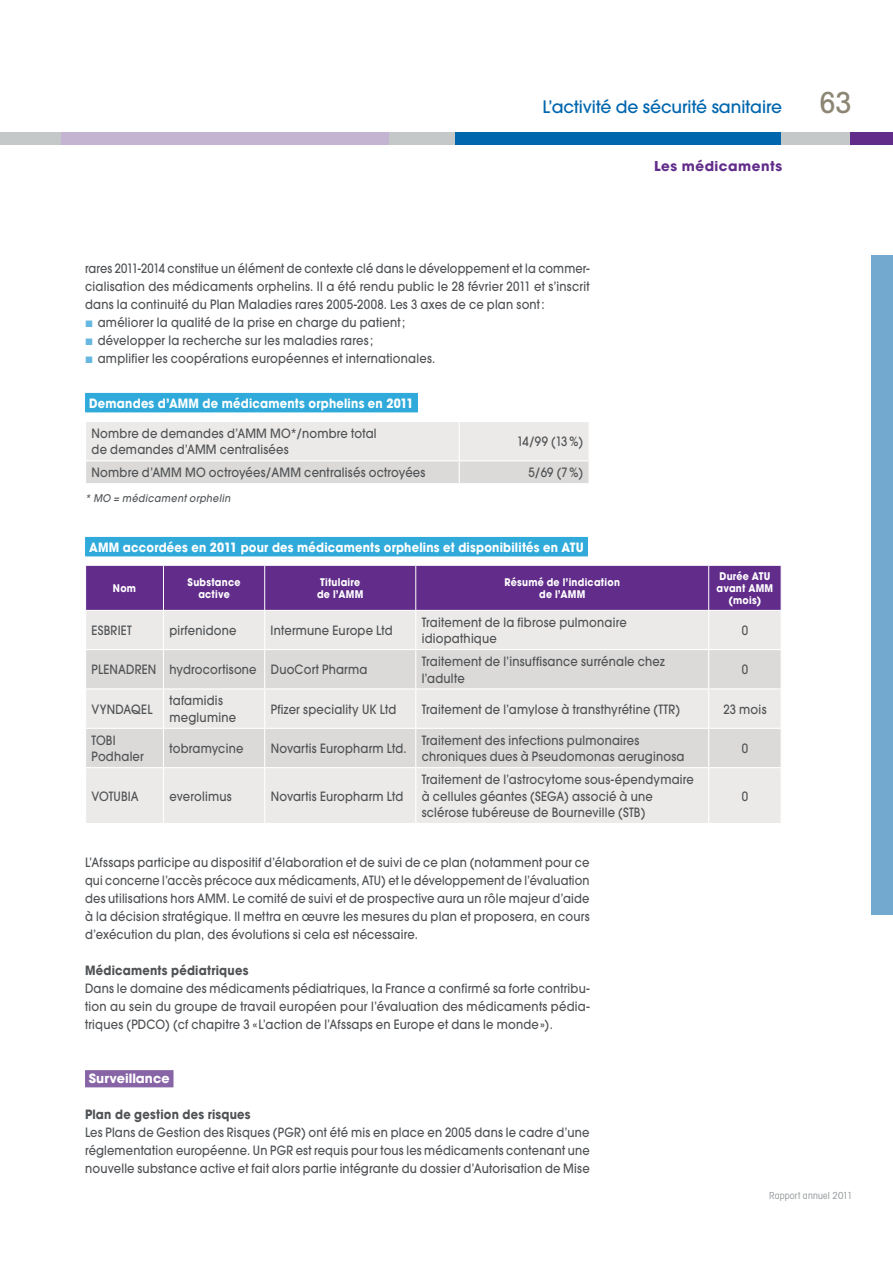
<style>
.page{position:relative;width:893px;height:1263px;background:#fff}
.page>*{position:absolute;margin:0;border:0;box-sizing:border-box;transform-origin:0 0}
.t1{font:500 condensed 28.95px "Avant Garde";color:#8d8675}
.t2{font:500 17.1px "Avant Garde";color:#0066ae}
.t3{font:700 13.5px "Avant Garde";letter-spacing:.04em;color:#612c8a}
.t4{font:500 12.75px/16.5px "Avant Garde";letter-spacing:.02em;color:#505356;scale:.9 1}
.t5{font:700 12.75px "Avant Garde";letter-spacing:.02em;color:#fff;scale:.9 1}
.t6{font:500 12.75px "Avant Garde";letter-spacing:.02em;color:#505356;scale:.88 1}
.t7{font:700 12.75px "Avant Garde";letter-spacing:.02em;color:#505356;scale:.9 1}
.t8{font:700 12.75px "Avant Garde";color:#fff}
.t9{font:700 10.5px/12px "Avant Garde";letter-spacing:.025em;color:#fff;text-align:center;scale:.9 1}
.t10{font:italic 500 10.5px "Avant Garde";letter-spacing:.04em;color:#505356;scale:.9 1}
.t11{font:condensed 9.75px "Avant Garde";letter-spacing:.02em;color:#919597}
</style>
<div class="page">
<div style="left:0;top:132px;width:893px;height:13px;background:#c5c8c9"></div>
<div style="left:62px;top:132px;width:327px;height:13px;background:#c4b4d2"></div>
<div style="left:850px;top:132px;width:43px;height:13px;background:#612c8a"></div>
<div style="left:455px;top:132px;width:325px;height:13px;background:#0066ae"></div>
<div style="left:872px;top:255px;width:21px;height:659px;background:#73a9ce"></div>
<div style="left:85px;top:393px;width:333px;height:19px;background:#2faada"></div>
<div style="left:85px;top:537px;width:503px;height:19px;background:#2faada"></div>
<div style="left:85px;top:1070px;width:88px;height:17px;background:#8764a5"></div>
<svg style="left:86px;top:422px;width:503px;height:61px;background:#e6e4e2"></svg>
<hr style="left:588px;top:461px;width:2px;height:22px;background:#fff">
<div style="left:86px;top:566px;width:695px;height:44px;background:#612c8a"></div>
<div style="left:86px;top:611px;width:695px;height:212px;background:#eceae8"></div>
<svg style="left:86px;top:650px;width:695px;height:117px;background:#e1dfdd"></svg>
<hr style="left:264px;top:566px;width:1px;height:44px;background:#fff">
<hr style="left:415px;top:566px;width:1px;height:44px;background:#fff">
<hr style="left:163px;top:611px;width:1px;height:38px;background:#fff">
<hr style="left:264px;top:611px;width:1px;height:38px;background:#fff">
<hr style="left:415px;top:611px;width:1px;height:38px;background:#fff">
<hr style="left:85px;top:649px;width:180px;height:1px;background:#fff">
<hr style="left:163px;top:650px;width:1px;height:38px;background:#fff">
<hr style="left:265px;top:649px;width:151px;height:1px;background:#fff">
<hr style="left:264px;top:650px;width:1px;height:38px;background:#fff">
<hr style="left:416px;top:649px;width:293px;height:1px;background:#fff">
<hr style="left:415px;top:650px;width:1px;height:38px;background:#fff">
<hr style="left:709px;top:649px;width:73px;height:1px;background:#fff">
<hr style="left:85px;top:688px;width:180px;height:1px;background:#fff">
<hr style="left:163px;top:689px;width:1px;height:39px;background:#fff">
<hr style="left:265px;top:688px;width:151px;height:1px;background:#fff">
<hr style="left:264px;top:689px;width:1px;height:39px;background:#fff">
<hr style="left:416px;top:688px;width:293px;height:1px;background:#fff">
<hr style="left:415px;top:689px;width:1px;height:39px;background:#fff">
<hr style="left:709px;top:688px;width:73px;height:1px;background:#fff">
<hr style="left:85px;top:728px;width:180px;height:1px;background:#fff">
<hr style="left:163px;top:729px;width:1px;height:38px;background:#fff">
<hr style="left:265px;top:728px;width:151px;height:1px;background:#fff">
<hr style="left:264px;top:729px;width:1px;height:38px;background:#fff">
<hr style="left:416px;top:728px;width:293px;height:1px;background:#fff">
<hr style="left:415px;top:729px;width:1px;height:38px;background:#fff">
<hr style="left:709px;top:728px;width:73px;height:1px;background:#fff">
<hr style="left:85px;top:767px;width:180px;height:1px;background:#fff">
<hr style="left:163px;top:768px;width:1px;height:55px;background:#fff">
<hr style="left:265px;top:767px;width:151px;height:1px;background:#fff">
<hr style="left:264px;top:768px;width:1px;height:55px;background:#fff">
<hr style="left:416px;top:767px;width:293px;height:1px;background:#fff">
<hr style="left:415px;top:768px;width:1px;height:55px;background:#fff">
<hr style="left:709px;top:767px;width:73px;height:1px;background:#fff">
<hr style="left:708px;top:611px;width:1px;height:38px;background:#fff">
<hr style="left:708px;top:650px;width:1px;height:38px;background:#fff">
<hr style="left:708px;top:689px;width:1px;height:39px;background:#fff">
<hr style="left:708px;top:729px;width:1px;height:38px;background:#fff">
<hr style="left:708px;top:768px;width:1px;height:55px;background:#fff">
<hr style="left:163px;top:566px;width:1px;height:44px;background:#fff">
<hr style="left:708px;top:566px;width:1px;height:44px;background:#fff">
<h2 class="t2" style="left:542px;top:100px;width:241px">L’activité de sécurité sanitaire</h2>
<h1 class="t1" style="left:819px;top:92px;width:34px">63</h1>
<p class="t3" style="left:654px;top:160px;width:129px">Les médicaments</p>
<p class="t6" style="left:85px;top:264px;width:575px">rares 2011-2014 constitue un élément de contexte clé dans le développement et la commer-</p>
<p class="t4" style="left:85px;top:279px;width:562px">cialisation des médicaments orphelins. Il a été rendu public le 28 février 2011 et s’inscrit</p>
<p class="t4" style="left:85px;top:297px;width:512px">dans la continuité du Plan Maladies rares 2005-2008. Les 3 axes de ce plan sont :</p>
<p class="t4" style="left:98px;top:315px;width:343px">améliorer la qualité de la prise en charge du patient ;</p>
<p class="t4" style="left:98px;top:333px;width:308px">développer la recherche sur les maladies rares ;</p>
<p class="t4" style="left:98px;top:351px;width:376px">amplifier les coopérations européennes et internationales.</p>
<p class="t5" style="left:89px;top:399px;width:362px">Demandes d’AMM de médicaments orphelins en 2011</p>
<p class="t4" style="left:92px;top:426px;width:318px">Nombre de demandes d’AMM MO*/nombre total de demandes d’AMM centralisées</p>
<p class="t4" style="left:517px;top:434px;width:75px">14/99 (13 %)</p>
<p class="t4" style="left:92px;top:465px;width:372px">Nombre d’AMM MO octroyées/AMM centralisés octroyées</p>
<p class="t4" style="left:528px;top:465px;width:62px">5/69 (7 %)</p>
<p class="t10" style="left:85px;top:494px;width:163px">* MO = médicament orphelin</p>
<p class="t5" style="left:89px;top:543px;width:551px">AMM accordées en 2011 pour des médicaments orphelins et disponibilités en ATU</p>
<p class="t9" style="left:113px;top:583px;width:27px">Nom</p>
<p class="t9" style="left:188px;top:577px;width:60px">Substance active</p>
<p class="t9" style="left:317px;top:577px;width:53px;text-align:left">Titulaire de l’AMM</p>
<p class="t9" style="left:504px;top:577px;width:130px">Résumé de l’indication de l’AMM</p>
<p class="t9" style="left:717px;top:571px;width:64px">Durée ATU avant AMM (mois)</p>
<p class="t4" style="left:92px;top:623px;width:46px">ESBRIET</p>
<p class="t4" style="left:169px;top:623px;width:76px">pirfenidone</p>
<p class="t4" style="left:271px;top:623px;width:137px">Intermune Europe Ltd</p>
<p class="t4" style="left:422px;top:615px;width:229px">Traitement de la fibrose pulmonaire idiopathique</p>
<p class="t4" style="left:742px;top:623px;width:9px">0</p>
<p class="t4" style="left:92px;top:662px;width:308px">PLENADREN hydrocortisone DuoCort Pharma</p>
<p class="t4" style="left:422px;top:654px;width:271px">Traitement de l’insuffisance surrénale chez l’adulte</p>
<p class="t4" style="left:742px;top:662px;width:9px">0</p>
<p class="t4" style="left:92px;top:702px;width:69px">VYNDAQEL</p>
<p class="t4" style="left:169px;top:694px;width:75px">tafamidis meglumine</p>
<p class="t4" style="left:271px;top:702px;width:141px">Pfizer speciality UK Ltd</p>
<p class="t4" style="left:422px;top:702px;width:289px">Traitement de l’amylose à transthyrétine (TTR)</p>
<p class="t4" style="left:723px;top:702px;width:49px">23 mois</p>
<p class="t4" style="left:92px;top:733px;width:60px">TOBI<br>Podhaler</p>
<p class="t4" style="left:169px;top:741px;width:84px">tobramycine</p>
<p class="t4" style="left:271px;top:741px;width:153px">Novartis Europharm Ltd.</p>
<p class="t4" style="left:422px;top:733px;width:293px">Traitement des infections pulmonaires chroniques dues à Pseudomonas aeruginosa</p>
<p class="t4" style="left:742px;top:741px;width:9px">0</p>
<p class="t4" style="left:92px;top:789px;width:54px">VOTUBIA</p>
<p class="t4" style="left:169px;top:789px;width:71px">everolimus</p>
<p class="t4" style="left:271px;top:789px;width:149px">Novartis Europharm Ltd</p>
<p class="t4" style="left:422px;top:772px;width:304px">Traitement de l’astrocytome sous-épendymaire à cellules géantes (SEGA) associé à une sclérose tubéreuse de Bourneville (STB)</p>
<p class="t4" style="left:742px;top:789px;width:9px">0</p>
<p class="t4" style="left:85px;top:855px;width:562px;line-height:18px;text-align:justify">L’Afssaps participe au dispositif d’élaboration et de suivi de ce plan (notamment pour ce qui concerne l’accès précoce aux médicaments, ATU) et le développement de l’évaluation des utilisations hors AMM. Le comité de suivi et de prospective aura un rôle majeur d’aide à la décision stratégique. Il mettra en œuvre les mesures du plan et proposera, en cours d’exécution du plan, des évolutions si cela est nécessaire.</p>
<p class="t7" style="left:85px;top:966px;width:183px">Médicaments pédiatriques</p>
<p class="t4" style="left:85px;top:981px;width:562px;line-height:18px;text-align:justify">Dans le domaine des médicaments pédiatriques, la France a confirmé sa forte contribu&shy;tion au sein du groupe de travail européen pour l’évaluation des médicaments pédia&shy;triques (PDCO) (cf chapitre 3 « L’action de l’Afssaps en Europe et dans le monde »).</p>
<p class="t8" style="left:89px;top:1074px;width:82px">Surveillance</p>
<p class="t7" style="left:85px;top:1110px;width:186px">Plan de gestion des risques</p>
<p class="t4" style="left:85px;top:1125px;width:562px;line-height:18px;text-align:justify">Les Plans de Gestion des Risques (PGR) ont été mis en place en 2005 dans le cadre d’une réglementation européenne. Un PGR est requis pour tous les médicaments contenant une nouvelle substance active et fait alors partie intégrante du dossier d’Autorisation de Mise</p>
<p class="t11" style="left:769px;top:1192px;width:85px">Rapport annuel 2011</p>
</div>
